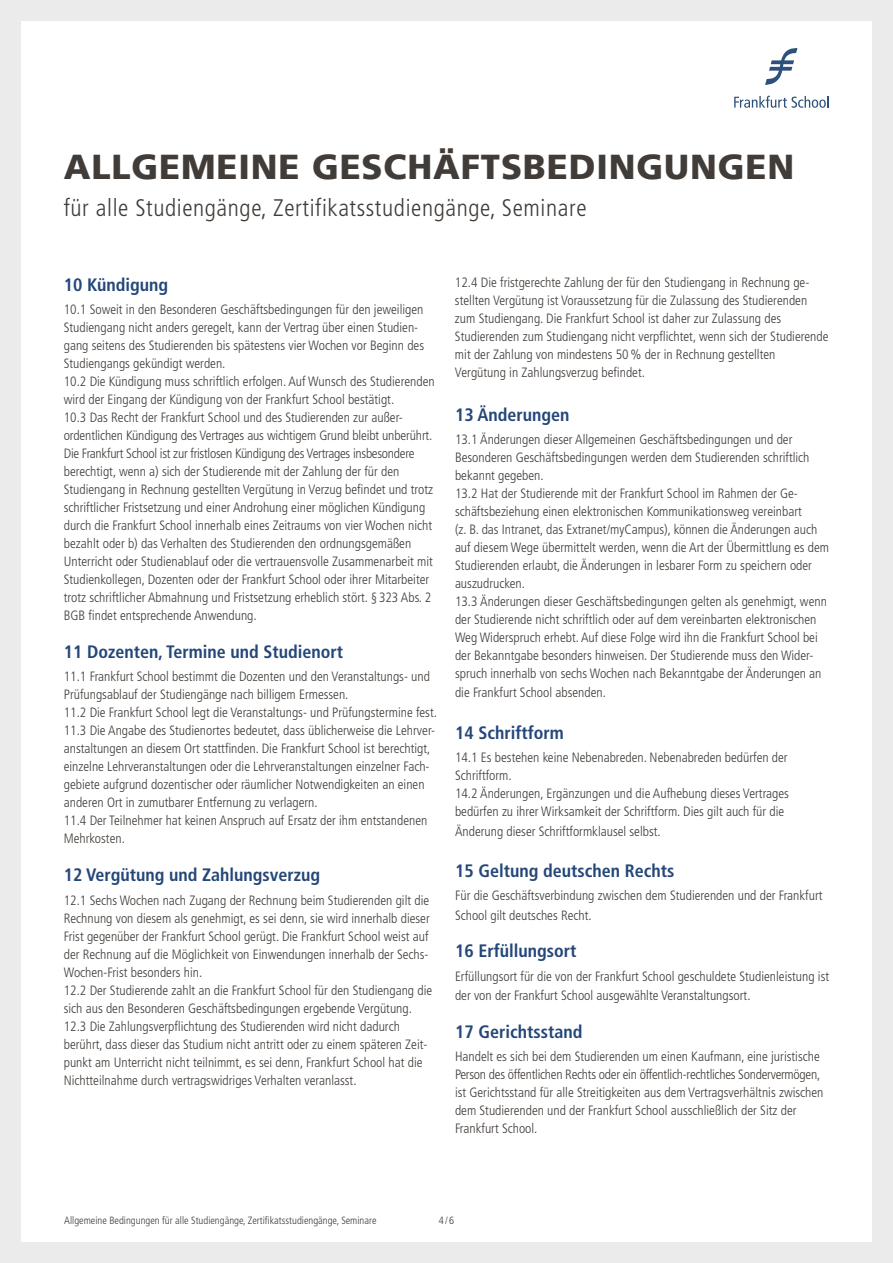
<style>
.page{position:relative;width:893px;height:1263px;background:#ebebeb}
.page>*{position:absolute;margin:0;border:0;box-sizing:border-box;transform-origin:0 0}
.t1{font:900 34.5px "Frutiger LT Arabic 75";letter-spacing:.025em;color:#413c38}
.t2{font:300 condensed 24px "Frutiger LT Std";letter-spacing:.025em;color:#413c38}
.t3{font:700 condensed 18px "Frutiger LT Std";color:#244779}
.t4{font:300 condensed 13.5px/18px "Frutiger LT Std";color:#413c38}
.t5{font:300 condensed 10.5px "Frutiger LT Std";color:#413c38}
</style>
<div class="page">
<div style="left:21px;top:21px;width:851px;height:1221px;background:#fff"></div>
<svg style="left:765px;top:48px;width:32px;height:37px"></svg>
<svg style="left:734px;top:96px;width:95px;height:12px"></svg>
<h1 class="t1" style="left:64px;top:147px;width:732px">ALLGEMEINE GESCHÄFTSBEDINGUNGEN</h1>
<h2 class="t2" style="left:64px;top:194px;width:524px">für alle Studiengänge, Zertifikatsstudiengänge, Seminare</h2>
<h3 class="t3" style="left:64px;top:274px;width:106px">10 Kündigung</h3>
<p class="t4" style="left:64px;top:301px;width:372px">10.1 Soweit in den Besonderen Geschäftsbedingungen für den jeweiligen Studiengang nicht anders geregelt, kann der Vertrag über einen Studien&shy;gang seitens des Studierenden bis spätestens vier Wochen vor Beginn des Studiengangs gekündigt werden.<br>10.2 Die Kündigung muss schriftlich erfolgen. Auf Wunsch des Studierenden wird der Eingang der Kündigung von der Frankfurt School bestätigt.<br>10.3 Das Recht der Frankfurt School und des Studierenden zur außer&shy;ordentlichen Kündigung des Vertrages aus wichtigem Grund bleibt unberührt.<br>Die Frankfurt School ist zur fristlosen Kündigung des Vertrages insbesondere berechtigt, wenn a) sich der Studierende mit der Zahlung der für den Studiengang in Rechnung gestellten Vergütung in Verzug befindet und trotz schriftlicher Fristsetzung und einer Androhung einer möglichen Kündigung durch die Frankfurt School innerhalb eines Zeitraums von vier Wochen nicht bezahlt oder b) das Verhalten des Studierenden den ordnungsgemäßen Unterricht oder Studienablauf oder die vertrauensvolle Zusammenarbeit mit Studienkollegen, Dozenten oder der Frankfurt School oder ihrer Mitarbeiter trotz schriftlicher Abmahnung und Fristsetzung erheblich stört. § 323 Abs. 2<br>BGB findet entsprechende Anwendung.</p>
<h3 class="t3" style="left:64px;top:641px;width:281px">11 Dozenten, Termine und Studienort</h3>
<p class="t4" style="left:64px;top:668px;width:375px">11.1 Frankfurt School bestimmt die Dozenten und den Veranstaltungs- und Prüfungsablauf der Studiengänge nach billigem Ermessen.<br>11.2 Die Frankfurt School legt die Veranstaltungs- und Prüfungstermine fest.<br>11.3 Die Angabe des Studienortes bedeutet, dass üblicherweise die Lehrver&shy;anstaltungen an diesem Ort stattfinden. Die Frankfurt School ist berechtigt, einzelne Lehrveranstaltungen oder die Lehrveranstaltungen einzelner Fach&shy;gebiete aufgrund dozentischer oder räumlicher Notwendigkeiten an einen anderen Ort in zumutbarer Entfernung zu verlagern.<br>11.4 Der Teilnehmer hat keinen Anspruch auf Ersatz der ihm entstandenen Mehrkosten.</p>
<h3 class="t3" style="left:64px;top:864px;width:258px">12 Vergütung und Zahlungsverzug</h3>
<p class="t4" style="left:64px;top:891px;width:370px">12.1 Sechs Wochen nach Zugang der Rechnung beim Studierenden gilt die Rechnung von diesem als genehmigt, es sei denn, sie wird innerhalb dieser Frist gegenüber der Frankfurt School gerügt. Die Frankfurt School weist auf der Rechnung auf die Möglichkeit von Einwendungen innerhalb der Sechs-Wochen-Frist besonders hin.<br>12.2 Der Studierende zahlt an die Frankfurt School für den Studiengang die sich aus den Besonderen Geschäftsbedingungen ergebende Vergütung.<br>12.3 Die Zahlungsverpflichtung des Studierenden wird nicht dadurch berührt, dass dieser das Studium nicht antritt oder zu einem späteren Zeit&shy;punkt am Unterricht nicht teilnimmt, es sei denn, Frankfurt School hat die Nichtteilnahme durch vertragswidriges Verhalten veranlasst.</p>
<p class="t4" style="left:455px;top:274px;width:375px">12.4 Die fristgerechte Zahlung der für den Studiengang in Rechnung ge&shy;stellten Vergütung ist Voraussetzung für die Zulassung des Studierenden zum Studiengang. Die Frankfurt School ist daher zur Zulassung des Studierenden zum Studiengang nicht verpflichtet, wenn sich der Studierende mit der Zahlung von mindestens 50% der in Rechnung gestellten Vergütung in Zahlungsverzug befindet.</p>
<h3 class="t3" style="left:455px;top:404px;width:116px">13 Änderungen</h3>
<p class="t4" style="left:455px;top:430px;width:376px">13.1 Änderungen dieser Allgemeinen Geschäftsbedingungen und der Besonderen Geschäftsbedingungen werden dem Studierenden schriftlich bekannt gegeben.<br>13.2 Hat der Studierende mit der Frankfurt School im Rahmen der Ge&shy;schäftsbeziehung einen elektronischen Kommunikationsweg vereinbart<br>(z. B. das Intranet, das Extranet/myCampus), können die Änderungen auch auf diesem Wege übermittelt werden, wenn die Art der Übermittlung es dem Studierenden erlaubt, die Änderungen in lesbarer Form zu speichern oder auszudrucken.<br>13.3 Änderungen dieser Geschäftsbedingungen gelten als genehmigt, wenn der Studierende nicht schriftlich oder auf dem vereinbarten elektronischen Weg Widerspruch erhebt. Auf diese Folge wird ihn die Frankfurt School bei der Bekanntgabe besonders hinweisen. Der Studierende muss den Wider&shy;spruch innerhalb von sechs Wochen nach Bekanntgabe der Änderungen an</p>
<p class="t4" style="left:455px;top:684px;width:152px">die Frankfurt School absenden.</p>
<h3 class="t3" style="left:455px;top:722px;width:110px">14 Schriftform</h3>
<p class="t4" style="left:455px;top:748px;width:335px">14.1 Es bestehen keine Nebenabreden. Nebenabreden bedürfen der Schriftform.<br>14.2 Änderungen, Ergänzungen und die Aufhebung dieses Vertrages bedürfen zu ihrer Wirksamkeit der Schriftform. Dies gilt auch für die</p>
<p class="t4" style="left:455px;top:822px;width:207px">Änderung dieser Schriftformklausel selbst.</p>
<h3 class="t3" style="left:455px;top:860px;width:221px">15 Geltung deutschen Rechts</h3>
<p class="t4" style="left:455px;top:886px;width:369px;line-height:19.5px">Für die Geschäftsverbindung zwischen dem Studierenden und der Frankfurt<br>School gilt deutsches Recht.</p>
<h3 class="t3" style="left:455px;top:940px;width:123px">16 Erfüllungsort</h3>
<p class="t4" style="left:455px;top:966px;width:376px;line-height:19.5px">Erfüllungsort für die von der Frankfurt School geschuldete Studienleistung ist der von der Frankfurt School ausgewählte Veranstaltungsort.</p>
<h3 class="t3" style="left:455px;top:1021px;width:129px">17 Gerichtsstand</h3>
<p class="t4" style="left:455px;top:1048px;width:370px">Handelt es sich bei dem Studierenden um einen Kaufmann, eine juristische Person des öffentlichen Rechts oder ein öffentlich-rechtliches Sondervermögen, ist Gerichtsstand für alle Streitigkeiten aus dem Vertragsverhältnis zwischen dem Studierenden und der Frankfurt School ausschließlich der Sitz der Frankfurt School.</p>
<p class="t5" style="left:64px;top:1214px;width:314px">Allgemeine Bedingungen für alle Studiengänge, Zertifikatsstudiengänge, Seminare</p>
<p class="t5" style="left:439px;top:1214px;width:17px">4/6</p>
</div>
